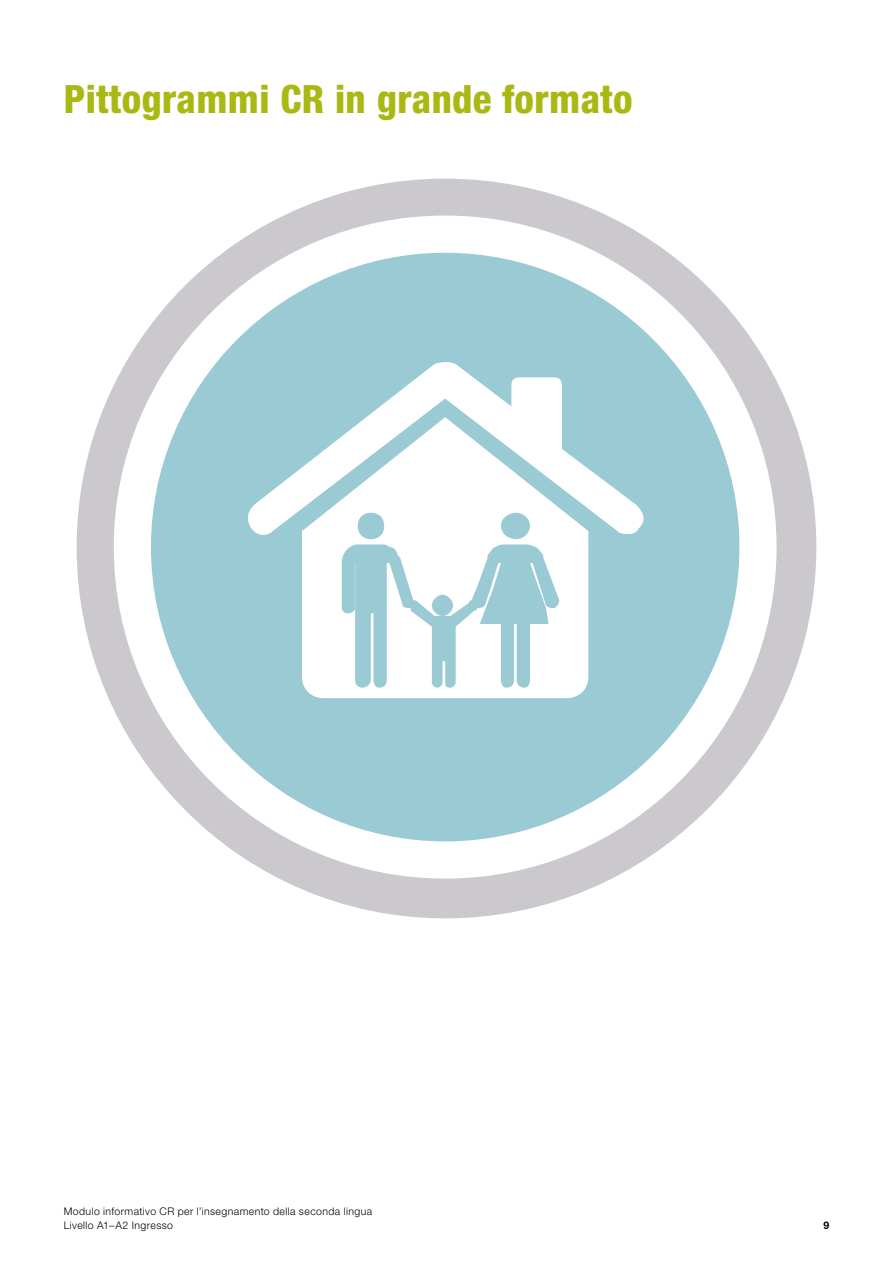
<style>
.page{position:relative;width:893px;height:1263px;background:#fff}
.page>*{position:absolute;margin:0;border:0;box-sizing:border-box;transform-origin:0 0}
.t1{font:800 condensed 39px "Helvetica Neue LT Std";letter-spacing:.01em;color:#a9b812}
.t2{font:300 10.5px/13.5px "Helvetica Neue LT Std";letter-spacing:.04em;color:#000}
.t3{font:700 10.5px "Helvetica Neue LT Std";color:#000}
</style>
<div class="page">
<div style="left:77px;top:179px;width:739px;height:739px;background:#cbc9ce;border-radius:50%"></div>
<div style="left:114px;top:216px;width:663px;height:662px;background:#fff;border-radius:50%"></div>
<div style="left:151px;top:253px;width:588px;height:588px;background:#9acbd5;border-radius:50%"></div>
<svg style="left:247px;top:362px;width:397px;height:175px"></svg>
<svg style="left:302px;top:417px;width:286px;height:281px;fill:#fff"></svg>
<h1 class="t1" style="left:64px;top:75px;width:570px">Pittogrammi CR in grande formato</h1>
<p class="t2" style="left:64px;top:1205px;width:310px">Modulo informativo CR per l’insegnamento della seconda lingua<br>Livello A1–A2 Ingresso</p>
<p class="t3" style="left:823px;top:1219px;width:7px">9</p>
</div>
